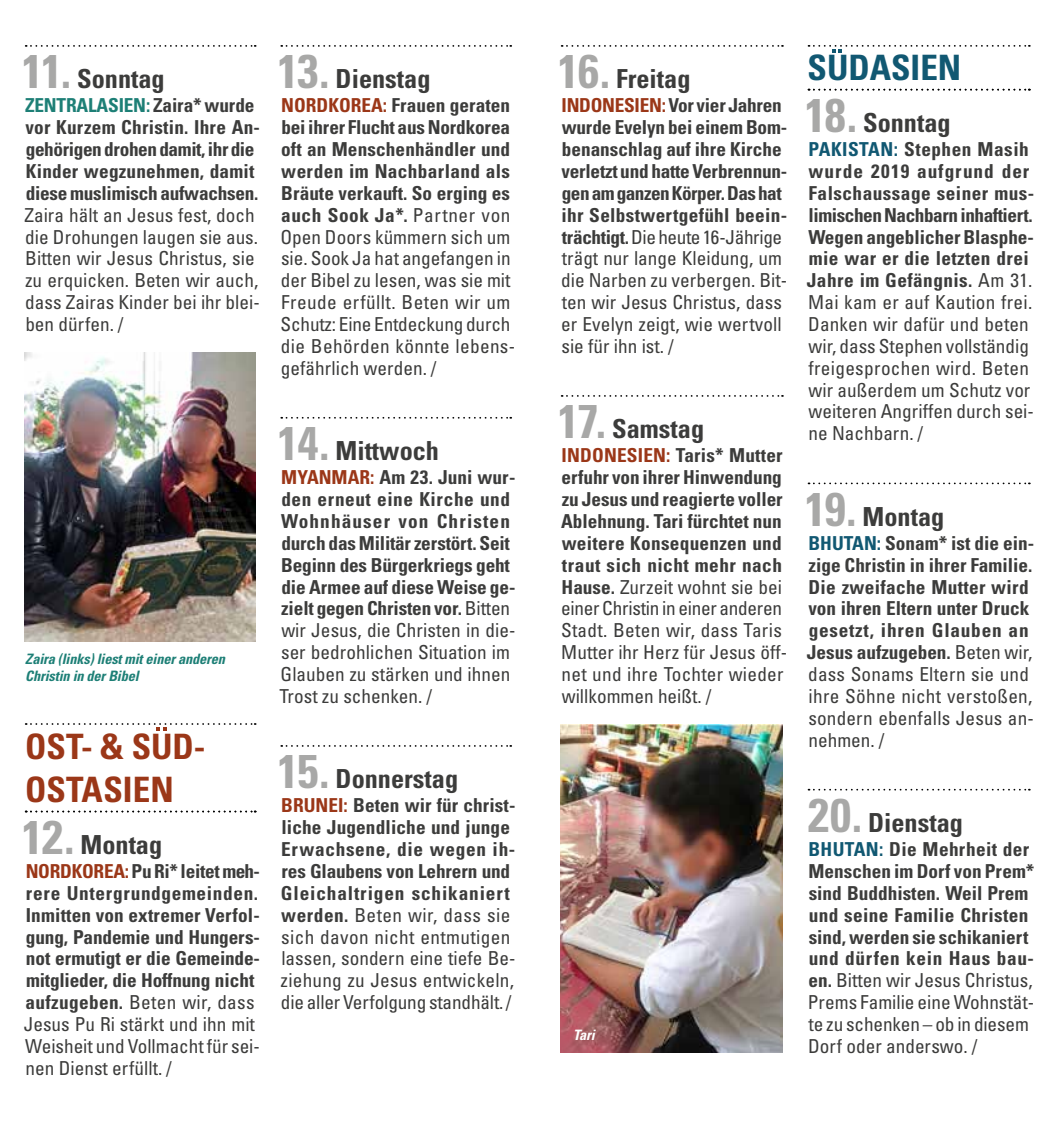
<style>
.page{position:relative;width:1062px;height:1141px;background:#fff}
.page>*{position:absolute;margin:0;border:0;box-sizing:border-box;transform-origin:0 0}
.t1{font:700 condensed 35px/43.8px "Univers LT Std";color:#9b3718}
.t2{font:700 condensed 35px "Univers LT Std";color:#115872}
.t3{font:700 condensed 26.25px "Univers LT Std";color:#3c3c3b}
.t4{font:700 condensed 19.25px/21.9px "Univers LT Std";color:#3c3c3b}
.t5{font:condensed 19.25px/21.9px "Univers LT Std";color:#3c3c3b}
.t6{font:italic 700 condensed 14.35px/17.2px "Univers LT Std";letter-spacing:-.01em;color:#1d7f76}
.t7{font:italic 700 condensed 14.35px "Univers LT Std";color:#fff}
.s1{font-size:47.25px;color:#a8a8a7}
.s2{color:#1d7f76}
.s3{color:#9b3718}
.s4{font-weight:400}
.s5{font-weight:700;color:#9b3718}
.s6{font-weight:700}
.s7{font-weight:700;color:#115872}
.s8{color:#115872}
</style>
<div class="page">
<svg style="left:281px;top:45px;width:230px;height:2px"></svg>
<svg style="left:281px;top:417px;width:230px;height:2px"></svg>
<svg style="left:281px;top:745px;width:230px;height:2px"></svg>
<svg style="left:26px;top:45px;width:230px;height:2px"></svg>
<svg style="left:26px;top:811px;width:230px;height:1px"></svg>
<svg style="left:26px;top:723px;width:230px;height:8px"></svg>
<img style="left:25px;top:353px;width:230px;height:288px">
<svg style="left:561px;top:45px;width:222px;height:2px"></svg>
<svg style="left:561px;top:395px;width:222px;height:2px"></svg>
<svg style="left:808px;top:89px;width:221px;height:2px"></svg>
<svg style="left:808px;top:483px;width:221px;height:1px"></svg>
<svg style="left:808px;top:789px;width:221px;height:2px"></svg>
<svg style="left:808px;top:45px;width:221px;height:8px"></svg>
<img style="left:561px;top:725px;width:222px;height:240px">
<img style="left:561px;top:965px;width:222px;height:88px">
<h2 class="t3" style="left:22px;top:63px;width:144px"><span class="s1">11.</span> Sonntag</h2>
<p class="t4" style="left:25px;top:94px;width:236px"><span class="s2">ZENTRALASIEN:</span> Zaira* wurde vor Kurzem Christin. Ihre An&shy;gehörigen drohen damit, ihr die<br>Kinder wegzunehmen, damit diese muslimisch aufwachsen.</p>
<p class="t5" style="left:24px;top:204px;width:237px">Zaira hält an Jesus fest, doch die Drohungen laugen sie aus.<br>Bitten wir Jesus Christus, sie zu erquicken. Beten wir auch, dass Zairas Kinder bei ihr blei&shy;ben dürfen. /</p>
<p class="t6" style="left:25px;top:650px;width:201px">Zaira (links) liest mit einer anderen<br>Christin in der Bibel</p>
<h1 class="t1" style="left:25px;top:724px;width:182px">OST- &amp; SUD-<br>OSTASIEN</h1>
<h2 class="t3" style="left:22px;top:829px;width:142px"><span class="s1">12.</span> Montag</h2>
<p class="t4" style="left:24px;top:860px;width:238px"><span class="s3">NORDKOREA:</span>Pu Ri* leitet meh&shy;rere Untergrundgemeinden.<br>Inmitten von extremer Verfol&shy;gung, Pandemie und Hungers&shy;not ermutigt er die Gemeinde&shy;mitglieder, die Hoffnung nicht aufzugeben. <span class="s4">Beten wir, dass<br>Jesus Pu Ri stärkt und ihn mit<br>Weisheit und Vollmacht für sei&shy;nen Dienst erfüllt. /</span></p>
<h2 class="t3" style="left:277px;top:63px;width:154px"><span class="s1">13.</span> Dienstag</h2>
<p class="t5" style="left:280px;top:94px;width:236px"><span class="s5">NORDKOREA:</span> <span class="s6">Frauen geraten bei ihrer Flucht aus Nordkorea oft an Menschenhändler und werden im Nachbarland als<br>Bräute verkauft. So erging es auch Sook Ja*.</span> Partner von<br>Open Doors kümmern sich um sie. Sook Ja hat angefangen in der Bibel zu lesen, was sie mit<br>Freude erfüllt. Beten wir um<br>Schutz: Eine Entdeckung durch die Behörden könnte lebens&shy;gefährlich werden. /</p>
<h2 class="t3" style="left:277px;top:435px;width:163px"><span class="s1">14.</span> Mittwoch</h2>
<p class="t4" style="left:279px;top:466px;width:238px"><span class="s3">MYANMAR:</span> Am 23. Juni wur&shy;den erneut eine Kirche und<br>Wohnhäuser von Christen durch das Militär zerstört. Seit<br>Beginn des Bürgerkriegs geht die Armee auf diese Weise ge&shy;zielt gegen Christen vor. <span class="s4">Bitten wir Jesus, die Christen in die&shy;ser bedrohlichen Situation im<br>Glauben zu stärken und ihnen<br>Trost zu schenken. /</span></p>
<h2 class="t3" style="left:277px;top:763px;width:182px"><span class="s1">15.</span> Donnerstag</h2>
<p class="t4" style="left:281px;top:794px;width:236px"><span class="s3">BRUNEI:</span> Beten wir für christ&shy;liche Jugendliche und junge<br>Erwachsene, die wegen ih&shy;res Glaubens von Lehrern und<br>Gleichaltrigen schikaniert werden. <span class="s4">Beten wir, dass sie sich davon nicht entmutigen lassen, sondern eine tiefe Be&shy;ziehung zu Jesus entwickeln, die aller Verfolgung standhält. /</span></p>
<h2 class="t3" style="left:558px;top:63px;width:134px"><span class="s1">16.</span> Freitag</h2>
<p class="t4" style="left:561px;top:94px;width:227px"><span class="s3">INDONESIEN:</span>Vor vier Jahren wurde Evelyn bei einem Bom&shy;benanschlag auf ihre Kirche verletzt und hatte Verbrennun&shy;gen am ganzen Körper. Das hat ihr Selbstwertgefühl beein&shy;trächtigt. <span class="s4">Die heute 16-Jährige trägt nur lange Kleidung, um die Narben zu verbergen. Bit&shy;ten wir Jesus Christus, dass er Evelyn zeigt, wie wertvoll sie für ihn ist. /</span></p>
<h2 class="t3" style="left:558px;top:413px;width:148px"><span class="s1">17.</span> Samstag</h2>
<p class="t4" style="left:561px;top:444px;width:228px"><span class="s3">INDONESIEN:</span> Taris* Mutter erfuhr von ihrer Hinwendung zu Jesus und reagierte voller<br>Ablehnung. Tari fürchtet nun weitere Konsequenzen und traut sich nicht mehr nach<br>Hause. <span class="s4">Zurzeit wohnt sie bei einer Christin in einer anderen<br>Stadt. Beten wir, dass Taris<br>Mutter ihr Herz für Jesus öff&shy;net und ihre Tochter wieder willkommen heißt. /</span></p>
<p class="t7" style="left:573px;top:1026px;width:23px">Tari</p>
<h1 class="t2" style="left:807px;top:47px;width:155px">SUDASIEN</h1>
<h2 class="t3" style="left:804px;top:107px;width:147px"><span class="s1">18.</span> Sonntag</h2>
<p class="t5" style="left:807px;top:138px;width:229px"><span class="s7">PAKISTAN:</span> <span class="s6">Stephen Masih wurde 2019 aufgrund der<br>Falschaussage seiner mus&shy;limischen Nachbarn inhaftiert.<br>Wegen angeblicher Blasphe&shy;mie war er die letzten drei<br>Jahre im Gefängnis.</span> Am 31.<br>Mai kam er auf Kaution frei.<br>Danken wir dafür und beten wir, dass Stephen vollständig freigesprochen wird. Beten wir außerdem um Schutz vor weiteren Angriffen durch sei&shy;ne Nachbarn. /</p>
<h2 class="t3" style="left:804px;top:500px;width:141px"><span class="s1">19.</span> Montag</h2>
<p class="t4" style="left:807px;top:532px;width:229px"><span class="s8">BHUTAN:</span> Sonam* ist die ein&shy;zige Christin in ihrer Familie.<br>Die zweifache Mutter wird von ihren Eltern unter Druck gesetzt, ihren Glauben an<br>Jesus aufzugeben. <span class="s4">Beten wir, dass Sonams Eltern sie und ihre Söhne nicht verstoßen, sondern ebenfalls Jesus an&shy;nehmen. /</span></p>
<h2 class="t3" style="left:808px;top:807px;width:156px"><span class="s1">20.</span> Dienstag</h2>
<p class="t4" style="left:808px;top:838px;width:228px"><span class="s8">BHUTAN:</span> Die Mehrheit der<br>Menschen im Dorf von Prem* sind Buddhisten. Weil Prem und seine Familie Christen sind, werden sie schikaniert und dürfen kein Haus bau&shy;en. <span class="s4">Bitten wir Jesus Christus,<br>Prems Familie eine Wohnstät&shy;te zu schenken – ob in diesem<br>Dorf oder anderswo. /</span></p>
</div>
